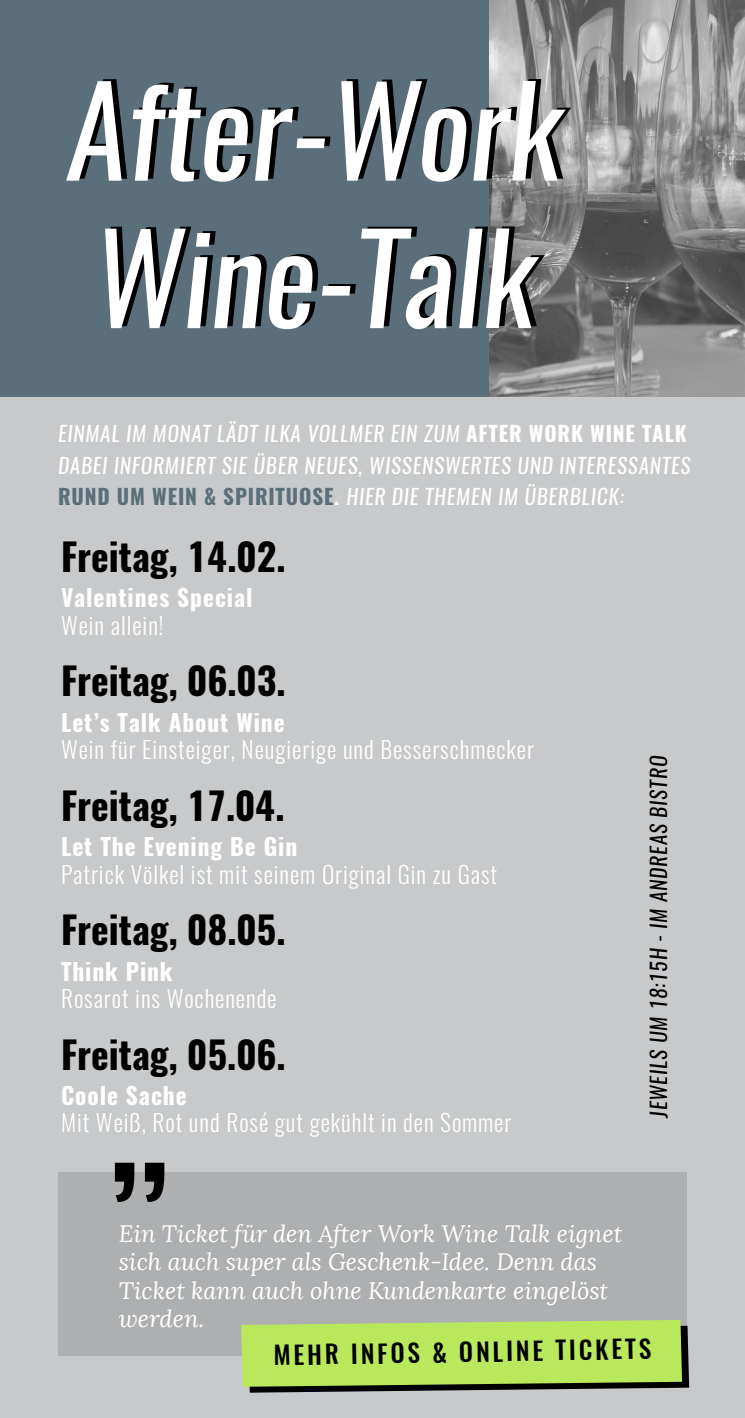
<style>
.page{position:relative;width:745px;height:1418px;background:#fff}
.page>*{position:absolute;margin:0;border:0;box-sizing:border-box;transform-origin:0 0}
.t1{font:600 139.25px "Oswald";color:#000}
.t2{font:italic 122.88px/147.4px "Oswald";color:#fff}
.t3{font:700 37.62px "Oswald";color:#000}
.t4{font:500 25px "Oswald";color:#000}
.t5{font:italic 23.75px/28.4px "Lora";color:#fff}
.t6{font:300 23.38px "Oswald";letter-spacing:.04em;color:#fff}
.t7{font:700 23.38px "Oswald";letter-spacing:.04em;color:#fff}
.t8{font:italic 21.25px "Oswald";letter-spacing:.04em;color:#000}
.t9{font:italic 21.12px/31.6px "Oswald";letter-spacing:.04em;color:#fff}
.s1{font-weight:700;font-style:normal}
.s2{font-weight:700;font-style:normal;color:#5a6f7a}
</style>
<div class="page">
<img style="left:488px;top:0;width:256px;height:397px">
<div style="left:0;top:0;width:488px;height:397px;background:#5a6f7a"></div>
<div style="left:0;top:397px;width:744px;height:1020px;background:#c8c9ca"></div>
<div style="left:58px;top:1172px;width:628px;height:184px;background:#aeafb0"></div>
<svg style="left:241px;top:1319px;width:447px;height:73px;background:#a8cf5a"></svg>
<h2 class="t2" style="left:67px;top:57px;width:495px">After-Work<br>Wine-Talk</h2>
<p class="t9" style="left:58px;top:418px;width:633px">EINMAL IM MONAT LÄDT ILKA VOLLMER EIN ZUM <span class="s1">AFTER WORK WINE TALK<br></span>DABEI INFORMIERT SIE ÜBER NEUES, WISSENSWERTES UND INTERESSANTES<br><span class="s2">RUND UM WEIN &amp; SPIRITUOSE</span><span class="s1">.</span> HIER DIE THEMEN IM ÜBERBLICK:</p>
<h3 class="t3" style="left:61px;top:530px;width:226px">Freitag, 14.02.</h3>
<p class="t7" style="left:61px;top:581px;width:193px">Valentines Special</p>
<p class="t6" style="left:61px;top:609px;width:104px">Wein allein!</p>
<h3 class="t3" style="left:61px;top:655px;width:226px">Freitag, 06.03.</h3>
<p class="t7" style="left:61px;top:706px;width:225px">Let’s Talk About Wine</p>
<p class="t6" style="left:61px;top:734px;width:474px">Wein für Einsteiger, Neugierige und Besserschmecker</p>
<h3 class="t3" style="left:61px;top:779px;width:225px">Freitag, 17.04.</h3>
<p class="t7" style="left:61px;top:830px;width:237px">Let The Evening Be Gin</p>
<p class="t6" style="left:61px;top:858px;width:437px">Patrick Völkel ist mit seinem Original Gin zu Gast</p>
<h3 class="t3" style="left:61px;top:903px;width:226px">Freitag, 08.05.</h3>
<p class="t7" style="left:61px;top:954px;width:113px">Think Pink</p>
<p class="t6" style="left:61px;top:982px;width:217px">Rosarot ins Wochenende</p>
<h3 class="t3" style="left:61px;top:1028px;width:226px">Freitag, 05.06.</h3>
<p class="t7" style="left:61px;top:1079px;width:127px">Coole Sache</p>
<p class="t6" style="left:61px;top:1107px;width:451px">Mit Weiß, Rot und Rosé gut gekühlt in den Sommer</p>
<p class="t8" style="left:643px;top:1117px;width:363px;rotate:-90deg">JEWEILS UM 18:15H - IM ANDREAS BISTRO</p>
<h1 class="t1" style="left:104px;top:1032px;width:68px">„</h1>
<p class="t5" style="left:119px;top:1219px;width:505px">Ein Ticket für den After Work Wine Talk eignet sich auch super als Geschenk-Idee. Denn das Ticket kann auch ohne Kundenkarte eingelöst werden.</p>
<p class="t4" style="left:273px;top:1337px;width:379px;rotate:-1deg">MEHR INFOS &amp; ONLINE TICKETS</p>
</div>
